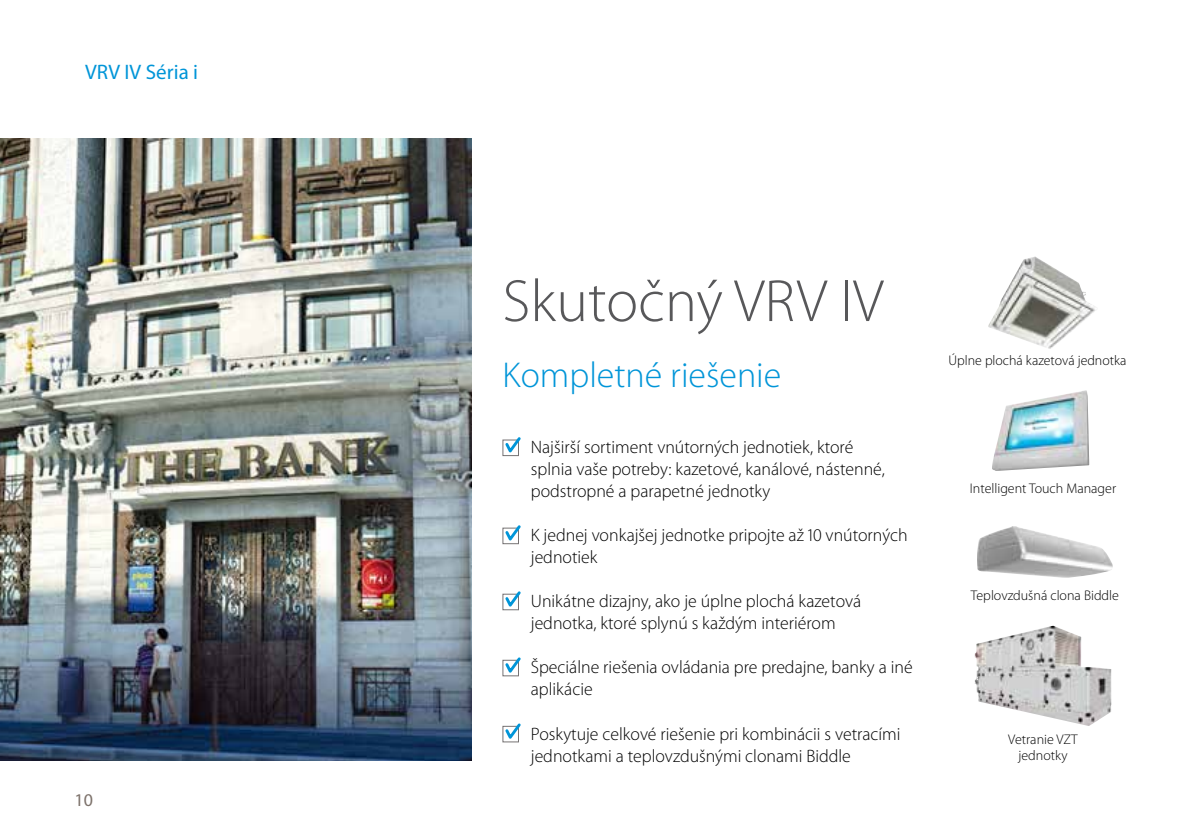
<style>
.page{position:relative;width:1191px;height:840px;background:#fff}
.page>*{position:absolute;margin:0;border:0;box-sizing:border-box;transform-origin:0 0}
.t1{font:300 60px "Myriad Pro";color:#58585a}
.t2{font:300 36px "Myriad Pro";color:#0095d8}
.t3{font:21px "Myriad Pro";color:#0095d8}
.t4{font:300 18px/22px "Myriad Pro";color:#000}
.t5{font:18px "Myriad Pro";color:#7d726b}
.t6{font:300 14px/16px "Myriad Pro";color:#000;text-align:center}
</style>
<div class="page">
<div style="left:502px;top:439px;width:17px;height:17px;border:1px solid #767374"></div>
<svg style="left:503px;top:437px;width:18px;height:19px"></svg>
<div style="left:502px;top:527px;width:17px;height:17px;border:1px solid #767374"></div>
<svg style="left:503px;top:525px;width:18px;height:19px"></svg>
<div style="left:502px;top:593px;width:17px;height:17px;border:1px solid #767374"></div>
<svg style="left:503px;top:591px;width:18px;height:19px"></svg>
<div style="left:502px;top:659px;width:17px;height:17px;border:1px solid #767374"></div>
<svg style="left:503px;top:657px;width:18px;height:19px"></svg>
<div style="left:502px;top:725px;width:17px;height:17px;border:1px solid #767374"></div>
<svg style="left:503px;top:723px;width:18px;height:19px"></svg>
<img style="left:988px;top:256px;width:108px;height:93px">
<img style="left:0;top:138px;width:472px;height:622px">
<img style="left:977px;top:526px;width:136px;height:51px">
<img style="left:992px;top:390px;width:97px;height:80px">
<img style="left:974px;top:625px;width:137px;height:100px">
<p class="t3" style="left:85px;top:59px;width:115px">VRV IV Séria i</p>
<p class="t5" style="left:75px;top:788px;width:20px">10</p>
<h1 class="t1" style="left:502px;top:268px;width:382px">Skutočný VRV IV</h1>
<h2 class="t2" style="left:502px;top:355px;width:280px">Kompletné riešenie</h2>
<p class="t4" style="left:531px;top:436px;width:355px">Najširší sortiment vnútorných jednotiek, ktoré splnia vaše potreby: kazetové, kanálové, nástenné, podstropné a parapetné jednotky</p>
<p class="t4" style="left:531px;top:524px;width:378px">K jednej vonkajšej jednotke pripojte až 10 vnútorných jednotiek</p>
<p class="t4" style="left:531px;top:590px;width:332px">Unikátne dizajny, ako je úplne plochá kazetová jednotka, ktoré splynú s každým interiérom</p>
<p class="t4" style="left:531px;top:656px;width:383px">Špeciálne riešenia ovládania pre predajne, banky a iné aplikácie</p>
<p class="t4" style="left:531px;top:722px;width:371px">Poskytuje celkové riešenie pri kombinácii s vetracími jednotkami a teplovzdušnými clonami Biddle</p>
<p class="t6" style="left:948px;top:352px;width:179px">Úplne plochá kazetová jednotka</p>
<p class="t6" style="left:969px;top:480px;width:148px">Intelligent Touch Manager</p>
<p class="t6" style="left:971px;top:587px;width:150px">Teplovzdušná clona Biddle</p>
<p class="t6" style="left:1008px;top:731px;width:71px">Vetranie VZT jednotky</p>
</div>
